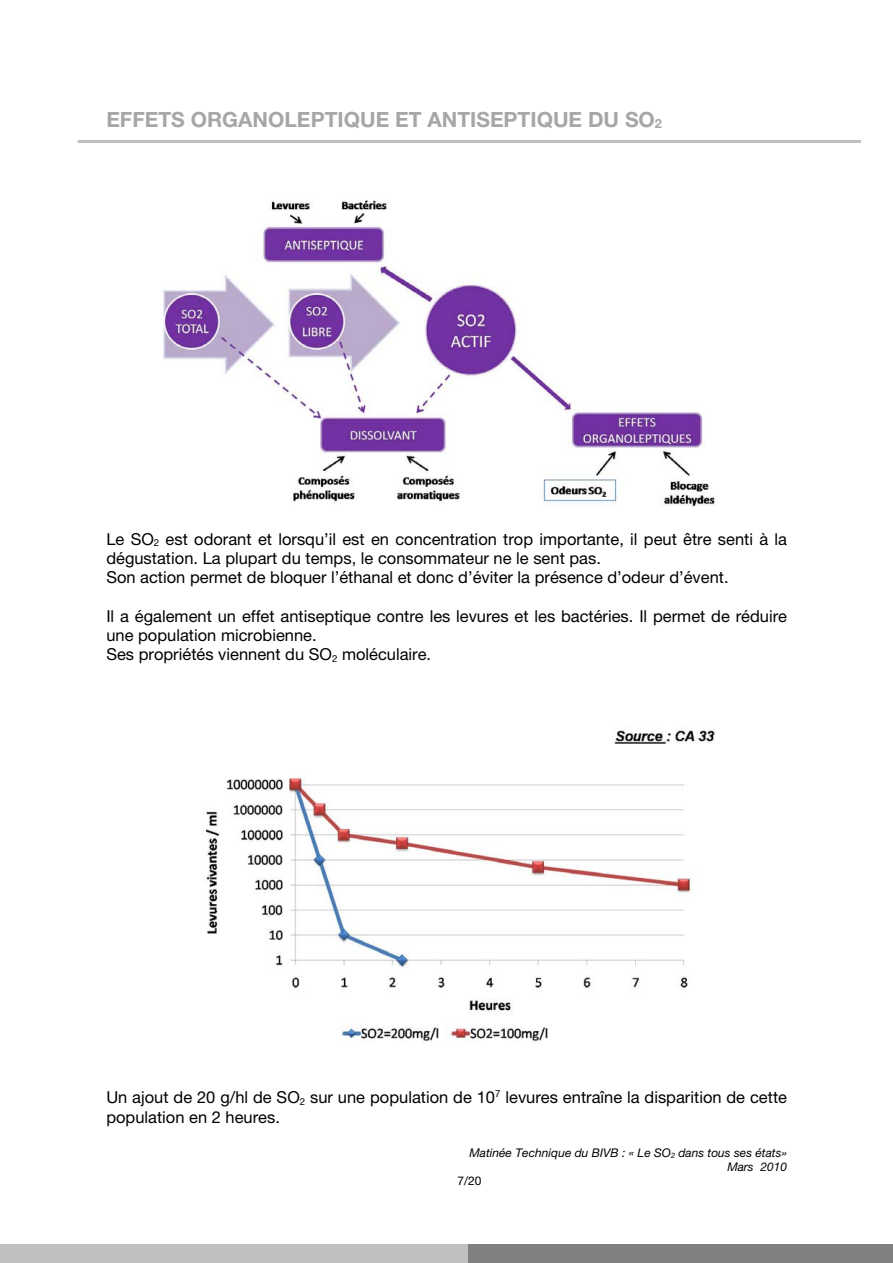
<style>
.page{position:relative;width:893px;height:1263px;background:#fff}
.page>*{position:absolute;margin:0;border:0;box-sizing:border-box;transform-origin:0 0}
.t1{font:700 21px "Helvetica Neue LT Std";color:#a6a6a6}
.t2{font:16.5px/19.2px "Helvetica Neue LT Std";color:#000}
.t3{font:italic 12px/14.1px "Helvetica Neue LT Std";color:#000;text-align:right}
.t4{font:12px "Helvetica Neue LT Std";color:#000}
.s1{font-size:12.75px}
.s2{font-size:7.5px}
</style>
<div class="page">
<div style="left:0;top:1244px;width:468px;height:19px;background:#bfbfbf"></div>
<div style="left:468px;top:1244px;width:424px;height:19px;background:#808080"></div>
<img style="left:164px;top:200px;width:551px;height:307px">
<img style="left:206px;top:729px;width:509px;height:313px">
<hr style="left:78px;top:140px;width:783px;height:3px;background:#bfbfbf">
<p class="t1" style="left:106px;top:112px;width:557px">EFFETS ORGANOLEPTIQUE ET ANTISEPTIQUE DU SO<span class="s1">2</span></p>
<p class="t2" style="left:106px;top:531px;width:682px">Le SO<sub>2</sub> est odorant et lorsqu’il est en concentration trop importante, il peut être senti à la dégustation. La plupart du temps, le consommateur ne le sent pas.<br>Son action permet de bloquer l’éthanal et donc d’éviter la présence d’odeur d’évent.</p>
<p class="t2" style="left:106px;top:608px;width:682px">Il a également un effet antiseptique contre les levures et les bactéries. Il permet de réduire une population microbienne.<br>Ses propriétés viennent du SO<sub>2</sub> moléculaire.</p>
<p class="t2" style="left:106px;top:1090px;width:682px">Un ajout de 20 g/hl de SO<sub>2</sub> sur une population de 10<sup>7</sup> levures entraîne la disparition de cette population en 2 heures.</p>
<p class="t3" style="left:469px;top:1147px;width:319px">Matinée Technique du BIVB : « Le SO<span class="s2">2</span> dans tous ses états»<br>Mars 2010</p>
<p class="t4" style="left:457px;top:1176px;width:25px">7/20</p>
</div>
